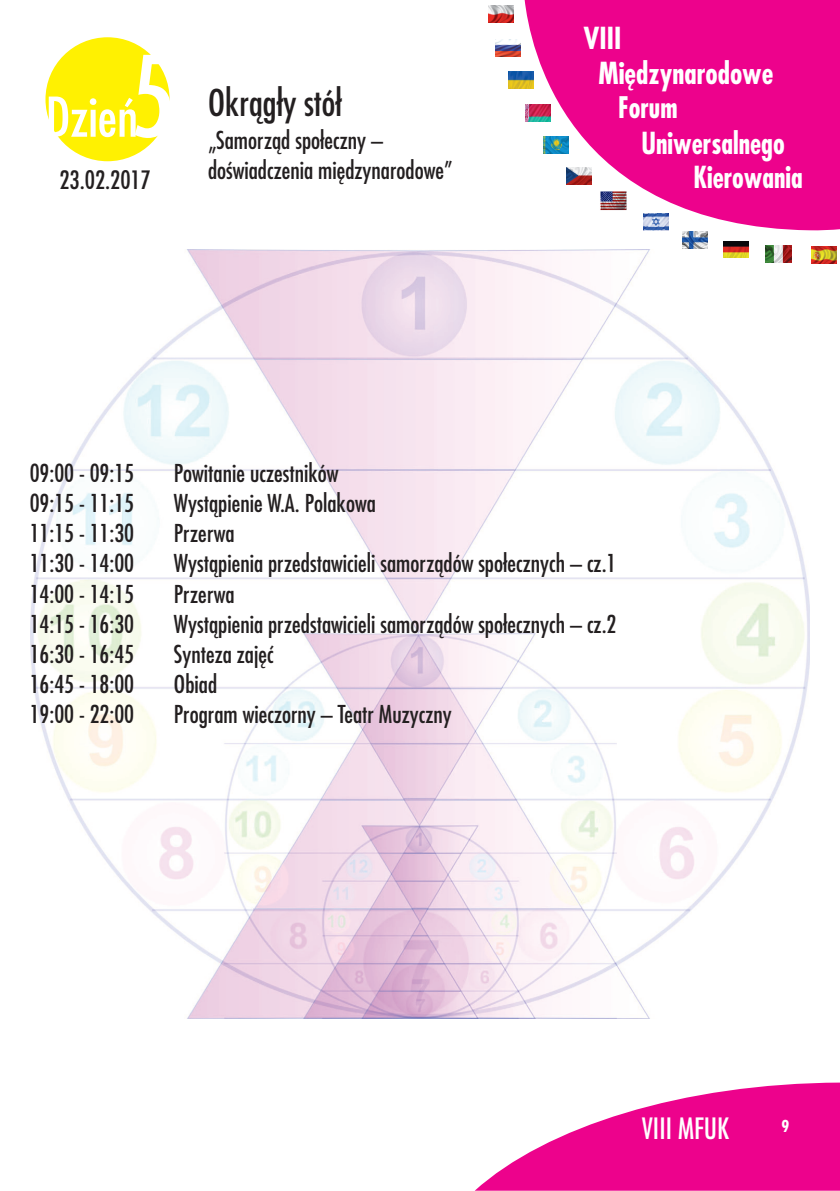
<style>
.page{position:relative;width:840px;height:1191px;background:#fff}
.page>*{position:absolute;margin:0;border:0;box-sizing:border-box;transform-origin:0 0}
.t1{font:53.2px "Fujiyama";color:#fff}
.t2{font:36px "Fujiyama";color:#231f20}
.t3{font:700 29.6px "Fujiyama";color:#fff;scale:.91 1}
.t4{font:700 29.6px "Fujiyama";color:#fff;scale:.95 1}
.t5{font:700 29.6px "Fujiyama";color:#fff;scale:.96 1}
.t6{font:700 29px "Fujiyama";color:#fff;scale:.93 1}
.t7{font:28.6px "Fujiyama";color:#fff}
.t8{font:24.6px "Fujiyama";color:#231f20}
.t9{font:24px/30px "Fujiyama";color:#231f20}
.t10{font:700 16px "Fujiyama";color:#fff}
.s1{font-size:109px}
</style>
<div class="page">
<img style="left:30px;top:249px;width:779px;height:769px">
<svg style="left:475px;top:1082px;width:364px;height:108px"></svg>
<div style="left:45px;top:37px;width:124px;height:124px;background:#fff101;border-radius:50%"></div>
<svg style="left:524px;top:0;width:315px;height:230px;fill:#ed028c"></svg>
<img style="left:811px;top:247px;width:25px;height:17px">
<img style="left:765px;top:246px;width:25px;height:17px">
<img style="left:722px;top:241px;width:25px;height:17px">
<img style="left:682px;top:232px;width:25px;height:16px">
<img style="left:643px;top:214px;width:25px;height:17px">
<img style="left:598px;top:192px;width:29px;height:18px">
<img style="left:566px;top:168px;width:25px;height:16px">
<img style="left:543px;top:137px;width:25px;height:17px">
<img style="left:525px;top:105px;width:25px;height:16px">
<img style="left:508px;top:72px;width:25px;height:17px">
<img style="left:495px;top:39px;width:25px;height:17px">
<img style="left:488px;top:6px;width:25px;height:17px">
<h1 class="t1" style="left:45px;top:95px;width:131px">Dzieñ<span class="s1">5</span></h1>
<p class="t8" style="left:59px;top:170px;width:93px">23.02.2017</p>
<h2 class="t2" style="left:208px;top:88px;width:135px">Okr¹g³y stó³</h2>
<p class="t9" style="left:208px;top:127px;width:246px">„Samorz¹d spo³eczny – doœwiadczenia miêdzynarodowe”</p>
<p class="t5" style="left:583px;top:27px;width:41px">VIII</p>
<p class="t4" style="left:598px;top:62px;width:186px">Miêdzynarodowe</p>
<p class="t6" style="left:618px;top:97px;width:65px">Forum</p>
<p class="t3" style="left:641px;top:132px;width:159px">Uniwersalnego</p>
<p class="t3" style="left:693px;top:166px;width:122px">Kierowania</p>
<p class="t9" style="left:30px;top:460px;width:106px">09:00 - 09:15</p>
<p class="t9" style="left:174px;top:460px;width:166px">Powitanie uczestników</p>
<p class="t9" style="left:30px;top:490px;width:106px">09:15 - 11:15</p>
<p class="t9" style="left:174px;top:490px;width:203px">Wyst¹pienie W.A. Polakowa</p>
<p class="t9" style="left:30px;top:520px;width:106px">11:15 - 11:30</p>
<p class="t9" style="left:174px;top:520px;width:62px">Przerwa</p>
<p class="t9" style="left:30px;top:550px;width:106px">11:30 - 14:00</p>
<p class="t9" style="left:174px;top:550px;width:444px">Wyst¹pienia przedstawicieli samorz¹dów spo³ecznych cz.1</p>
<p class="t9" style="left:30px;top:580px;width:106px">14:00 - 14:15</p>
<p class="t9" style="left:174px;top:580px;width:62px">Przerwa</p>
<p class="t9" style="left:30px;top:611px;width:106px">14:15 - 16:30</p>
<p class="t9" style="left:174px;top:611px;width:444px">Wyst¹pienia przedstawicieli samorz¹dów spo³ecznych cz.2</p>
<p class="t9" style="left:30px;top:641px;width:106px">16:30 - 16:45</p>
<p class="t9" style="left:174px;top:641px;width:101px">Synteza zajêæ</p>
<p class="t9" style="left:30px;top:671px;width:106px">16:45 - 18:00</p>
<p class="t9" style="left:174px;top:671px;width:45px">Obiad</p>
<p class="t9" style="left:30px;top:701px;width:106px">19:00 - 22:00</p>
<p class="t9" style="left:174px;top:701px;width:279px">Program wieczorny – Teatr Muzyczny</p>
<p class="t9" style="left:569px;top:550px;width:13px">–</p>
<p class="t9" style="left:569px;top:611px;width:13px">–</p>
<p class="t7" style="left:641px;top:1116px;width:89px">VIII MFUK</p>
<p class="t10" style="left:781px;top:1119px;width:9px">9</p>
</div>
